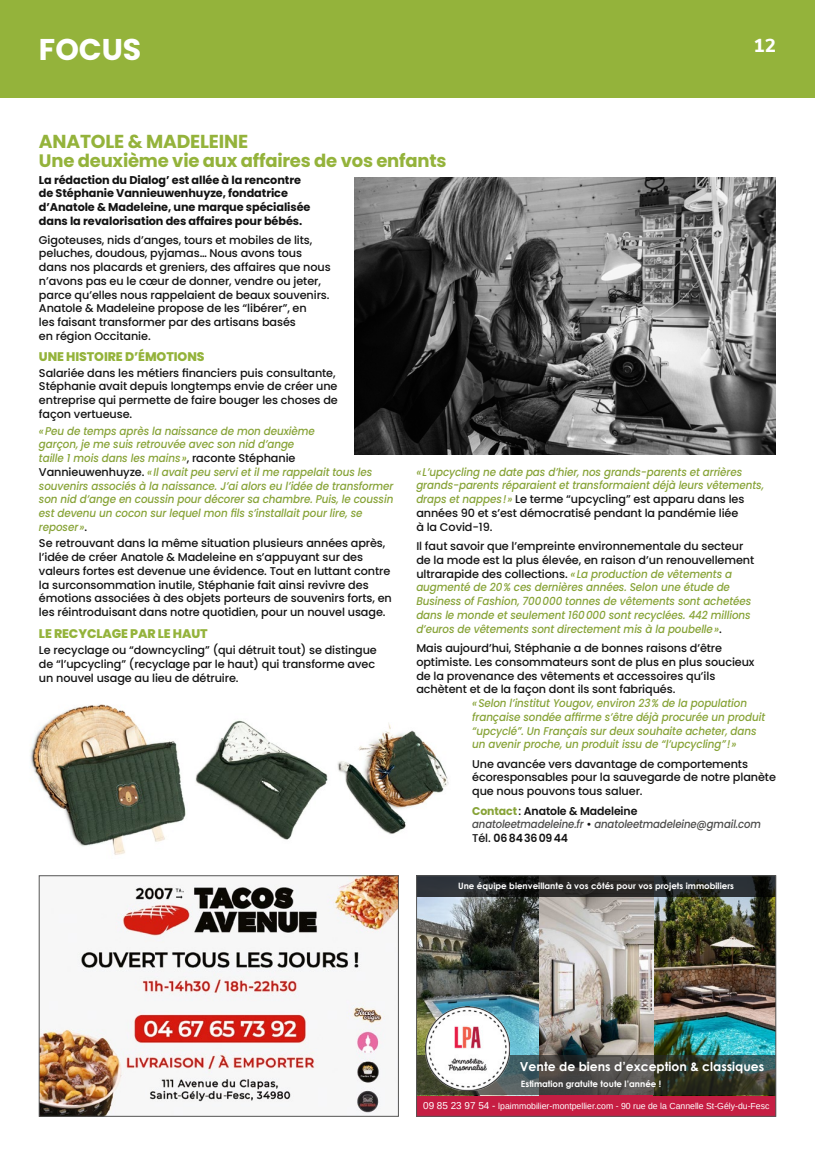
<style>
.page{position:relative;width:815px;height:1152px;background:#fff}
.page>*{position:absolute;margin:0;border:0;box-sizing:border-box;transform-origin:0 0}
.t1{font:700 30px "Poppins";color:#fff}
.t2{font:700 18.75px "Poppins";letter-spacing:-.01em;color:#94b33b}
.t3{font:800 18.75px "Nunito Sans";color:#fff}
.t4{font:700 18px "Poppins";letter-spacing:-.01em;color:#94b33b}
.t5{font:800 12.5px "Poppins";letter-spacing:-.01em;color:#94b33b}
.t6{font:700 12.5px "Century Gothic";color:#fff}
.t7{font:500 11.25px/13.8px "Poppins";letter-spacing:-.01em;color:#131313}
.t8{font:italic 500 11.25px/13.8px "Poppins";letter-spacing:-.01em;color:#87a337;scale:.92 1}
.t9{font:700 11.25px/13.8px "Poppins";letter-spacing:-.01em;color:#131313}
.t10{font:italic 500 11.25px/13.8px "Poppins";letter-spacing:-.01em;color:#4b4b4a;scale:.9 1}
.t11{font:700 8.75px "Century Gothic";color:#fff}
.t12{font:8.75px "Arimo";color:#fff}
.s1{font-style:normal;color:#131313}
.s2{font-weight:700;font-style:normal;color:#87a337}
.s3{font-weight:600;font-style:normal;color:#131313}
.s4{font-size:10px}
</style>
<div class="page">
<img style="left:354px;top:177px;width:422px;height:278px">
<img style="left:195px;top:720px;width:133px;height:120px">
<img style="left:337px;top:723px;width:112px;height:111px">
<img style="left:30px;top:704px;width:156px;height:151px">
<div style="left:417px;top:1095px;width:359px;height:21px;background:#c61e43"></div>
<img style="left:418px;top:897px;width:356px;height:158px">
<svg style="left:418px;top:1055px;width:356px;height:40px;background:#3f453e"></svg>
<img style="left:426px;top:1006px;width:84px;height:85px">
<svg style="left:418px;top:877px;width:356px;height:20px;background:#252728"></svg>
<div style="left:416px;top:875px;width:360px;height:241px;border:1px solid #565655"></div>
<img style="left:41px;top:877px;width:356px;height:237px">
<div style="left:39px;top:875px;width:360px;height:241px;border:1px solid #565655"></div>
<div style="left:0;top:0;width:815px;height:97px;background:#94b33b"></div>
<h1 class="t1" style="left:39px;top:32px;width:104px">FOCUS</h1>
<h2 class="t3" style="left:753px;top:32px;width:24px">12</h2>
<h2 class="t2" style="left:39px;top:130px;width:211px">ANATOLE &amp; MADELEINE</h2>
<h3 class="t4" style="left:39px;top:150px;width:409px">Une deuxième vie aux affaires de vos enfants</h3>
<p class="t9" style="left:39px;top:173px;width:273px">La rédaction du Dialog’ est allée à la rencontre de Stéphanie Vannieuwenhuyze, fondatrice d’Anatole &amp; Madeleine, une marque spécialisée dans la revalorisation des affaires pour bébés.</p>
<p class="t7" style="left:39px;top:233px;width:293px">Gigoteuses, nids d’anges, tours et mobiles de lits, peluches, doudous, pyjamas… Nous avons tous dans nos placards et greniers, des affaires que nous n’avons pas eu le cœur de donner, vendre ou jeter, parce qu’elles nous rappelaient de beaux souvenirs.<br>Anatole &amp; Madeleine propose de les “libérer”, en<br>les faisant transformer par des artisans basés<br>en région Occitanie.</p>
<p class="t5" style="left:39px;top:349px;width:167px">UNE HISTOIRE D’ÉMOTIONS</p>
<p class="t7" style="left:39px;top:366px;width:300px">Salariée dans les métiers financiers puis consultante, Stéphanie avait depuis longtemps envie de créer une entreprise qui permette de faire bouger les choses de façon vertueuse.</p>
<p class="t8" style="left:39px;top:424px;width:387px">«Peu de temps après la naissance de mon deuxième<br>garçon, je me suis retrouvée avec son nid d’ange<br>taille 1 mois dans les mains»<span class="s1">, raconte Stéphanie Vannieuwenhuyze.</span> «Il avait peu servi et il me rappelait tous les souvenirs associés à la naissance. J’ai alors eu l’idée de transformer son nid d’ange en coussin pour décorer sa chambre. Puis, le coussin est devenu un cocon sur lequel mon fils s’installait pour lire, se reposer»<span class="s1">.</span></p>
<p class="t7" style="left:39px;top:536px;width:354px">Se retrouvant dans la même situation plusieurs années après, l’idée de créer Anatole &amp; Madeleine en s’appuyant sur des valeurs fortes est devenue une évidence. Tout en luttant contre la surconsommation inutile, Stéphanie fait ainsi revivre des émotions associées à des objets porteurs de souvenirs forts, en les réintroduisant dans notre quotidien, pour un nouvel usage.</p>
<p class="t5" style="left:39px;top:627px;width:170px">LE RECYCLAGE PAR LE HAUT</p>
<p class="t7" style="left:39px;top:643px;width:339px">Le recyclage ou “downcycling” (qui détruit tout) se distingue de “l’upcycling” (recyclage par le haut) qui transforme avec un nouvel usage au lieu de détruire.</p>
<p class="t8" style="left:416px;top:465px;width:379px">«L’upcycling ne date pas d’hier, nos grands-parents et arrières grands-parents réparaient et transformaient déjà leurs vêtements, draps et nappes!» <span class="s1">Le terme “upcycling” est apparu dans les années 90 et s’est démocratisé pendant la pandémie liée<br>à la Covid-19.</span></p>
<p class="t8" style="left:416px;top:539px;width:369px"><span class="s1">Il faut savoir que l’empreinte environnementale du secteur de la mode est la plus élevée, en raison d’un renouvellement ultrarapide des collections.</span> «La production de vêtements a augmenté de 20% ces dernières années. Selon une étude de Business of Fashion, 700000 tonnes de vêtements sont achetées dans le monde et seulement 160000 sont recyclées. 442 millions d’euros de vêtements sont directement mis à la poubelle»<span class="s1">.</span></p>
<p class="t7" style="left:416px;top:641px;width:340px">Mais aujourd’hui, Stéphanie a de bonnes raisons d’être optimiste. Les consommateurs sont de plus en plus soucieux de la provenance des vêtements et accessoires qu’ils achètent et de la façon dont ils sont fabriqués.</p>
<p class="t8" style="left:472px;top:696px;width:320px">«Selon l’institut Yougov, environ 23% de la population française sondée affirme s’être déjà procurée un produit “upcyclé”. Un Français sur deux souhaite acheter, dans un avenir proche, un produit issu de “l’upcycling” !»</p>
<p class="t7" style="left:472px;top:757px;width:305px">Une avancée vers davantage de comportements écoresponsables pour la sauvegarde de notre planète que nous pouvons tous saluer.</p>
<p class="t10" style="left:472px;top:804px;width:322px"><span class="s2">Contact</span> <span class="s1">:</span> <span class="s3">Anatole &amp; Madeleine<br></span>anatoleetmadeleine.fr <span class="s1">•</span> anatoleetmadeleine@gmail.com<br><span class="s1">Tél.</span> <span class="s3">0684360944</span></p>
<p class="t11" style="left:458px;top:879px;width:277px">Une équipe bienveillante à vos côtés pour vos projets immobiliers</p>
<p class="t6" style="left:520px;top:1057px;width:246px">Vente de biens d’exception &amp; classiques</p>
<p class="t11" style="left:521px;top:1077px;width:142px">Estimation gratuite toute l’année !</p>
<p class="t12" style="left:423px;top:1100px;width:348px"><span class="s4">09 85 23 97 54 -</span> lpaimmobilier-montpellier.com - 90 rue de la Cannelle St-Gély-du-Fesc</p>
</div>
